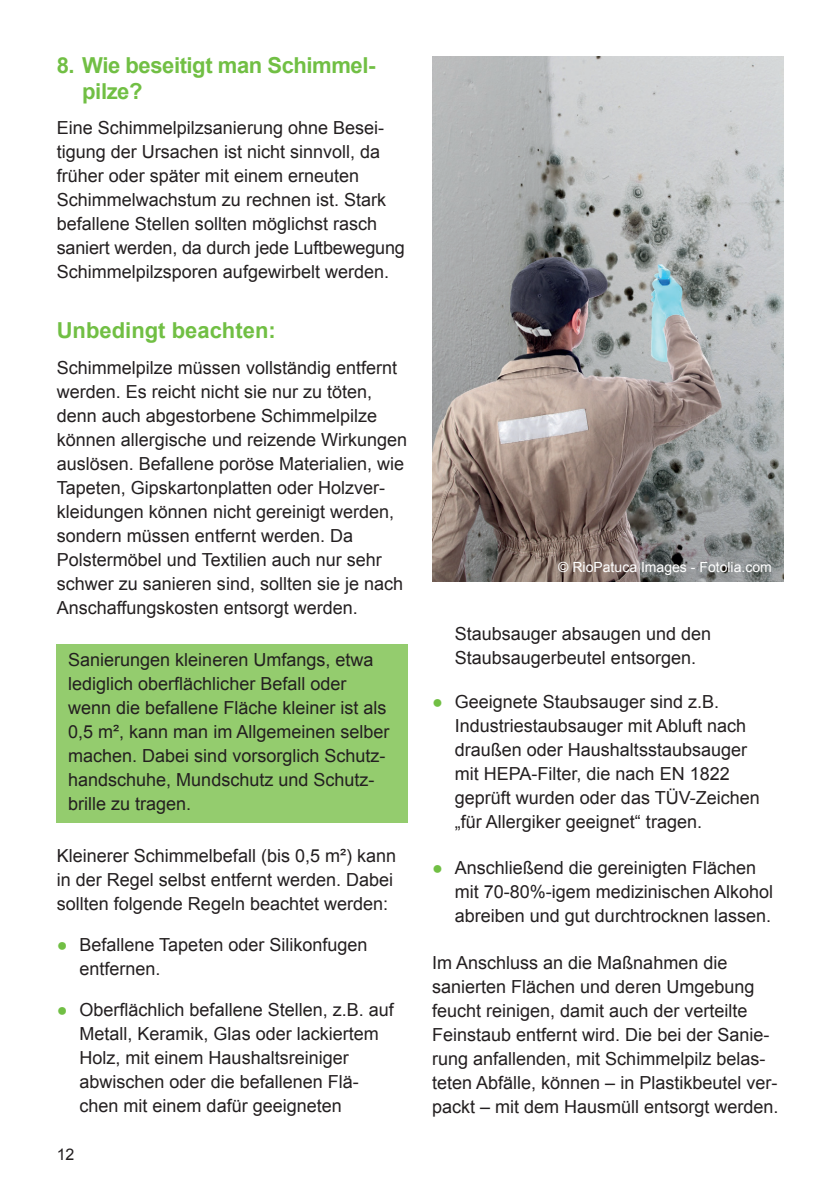
<style>
.page{position:relative;width:840px;height:1191px;background:#fff}
.page>*{position:absolute;margin:0;border:0;box-sizing:border-box;transform-origin:0 0}
.t1{font:700 22px/26px "Arial";letter-spacing:-.02em;color:#71bf44}
.t2{font:700 22px "Arial";color:#71bf44}
.t3{font:18px/24px "Arial";color:#231f20}
.t4{font:16px "Arial";color:#231f20}
.t5{font:14px "Arial";color:#fff}
.s1{color:#71bf44}
</style>
<div class="page">
<div style="left:57px;top:643px;width:351px;height:179px;background:#94cc6e"></div>
<img style="left:432px;top:57px;width:350px;height:524px">
<p class="t1" style="left:82px;top:53px;width:294px;text-indent:-26px">8. Wie beseitigt man Schimmel&shy;pilze?</p>
<p class="t3" style="left:57px;top:116px;width:349px">Eine Schimmelpilzsanierung ohne Besei&shy;tigung der Ursachen ist nicht sinnvoll, da früher oder später mit einem erneuten Schimmelwachstum zu rechnen ist. Stark befallene Stellen sollten möglichst rasch saniert werden, da durch jede Luftbewegung Schimmelpilzsporen aufgewirbelt werden.</p>
<p class="t2" style="left:57px;top:316px;width:220px">Unbedingt beachten:</p>
<p class="t3" style="left:57px;top:355px;width:352px">Schimmelpilze müssen vollständig entfernt werden. Es reicht nicht sie nur zu töten, denn auch abgestorbene Schimmelpilze können allergische und reizende Wirkungen auslösen. Befallene poröse Materialien, wie Tapeten, Gipskartonplatten oder Holzver&shy;kleidungen können nicht gereinigt werden, sondern müssen entfernt werden. Da Polstermöbel und Textilien auch nur sehr schwer zu sanieren sind, sollten sie je nach Anschaffungskosten entsorgt werden.</p>
<p class="t3" style="left:68px;top:648px;width:323px">Sanierungen kleineren Umfangs, etwa lediglich oberflächlicher Befall oder wenn die befallene Fläche kleiner ist als 0,5 m², kann man im Allgemeinen selber machen. Dabei sind vorsorglich Schutz&shy;handschuhe, Mundschutz und Schutz&shy;brille zu tragen.</p>
<p class="t3" style="left:57px;top:844px;width:341px">Kleinerer Schimmelbefall (bis 0,5 m²) kann in der Regel selbst entfernt werden. Dabei sollten folgende Regeln beachtet werden:</p>
<p class="t3" style="left:79px;top:933px;width:289px;text-indent:-23px"><span class="s1">●</span> Befallene Tapeten oder Silikonfugen entfernen.</p>
<p class="t3" style="left:79px;top:998px;width:316px;text-indent:-23px"><span class="s1">●</span> Oberflächlich befallene Stellen, z.B. auf Metall, Keramik, Glas oder lackiertem Holz, mit einem Haushaltsreiniger abwischen oder die befallenen Flä&shy;chen mit einem dafür geeigneten</p>
<p class="t4" style="left:57px;top:1144px;width:19px">12</p>
<p class="t5" style="left:558px;top:557px;width:215px">© RioPatuca Images - Fotolia.com</p>
<p class="t3" style="left:454px;top:621px;width:258px">Staubsauger absaugen und den<br>Staubsaugerbeutel entsorgen.</p>
<p class="t3" style="left:454px;top:689px;width:306px;text-indent:-23px"><span class="s1">●</span> Geeignete Staubsauger sind z.B.<br>Industriestaubsauger mit Abluft nach draußen oder Haushaltsstaubsauger mit HEPA-Filter, die nach EN 1822 geprüft wurden oder das TÜV-Zeichen „für Allergiker geeignet“ tragen.</p>
<p class="t3" style="left:454px;top:856px;width:320px;text-indent:-23px"><span class="s1">●</span> Anschließend die gereinigten Flächen mit 70-80%-igem medizinischen Alkohol abreiben und gut durchtrocknen lassen.</p>
<p class="t3" style="left:432px;top:950px;width:348px">Im Anschluss an die Maßnahmen die sanierten Flächen und deren Umgebung feucht reinigen, damit auch der verteilte Feinstaub entfernt wird. Die bei der Sanie&shy;rung anfallenden, mit Schimmelpilz belas&shy;teten Abfälle, können – in Plastikbeutel ver&shy;packt – mit dem Hausmüll entsorgt werden.</p>
</div>
